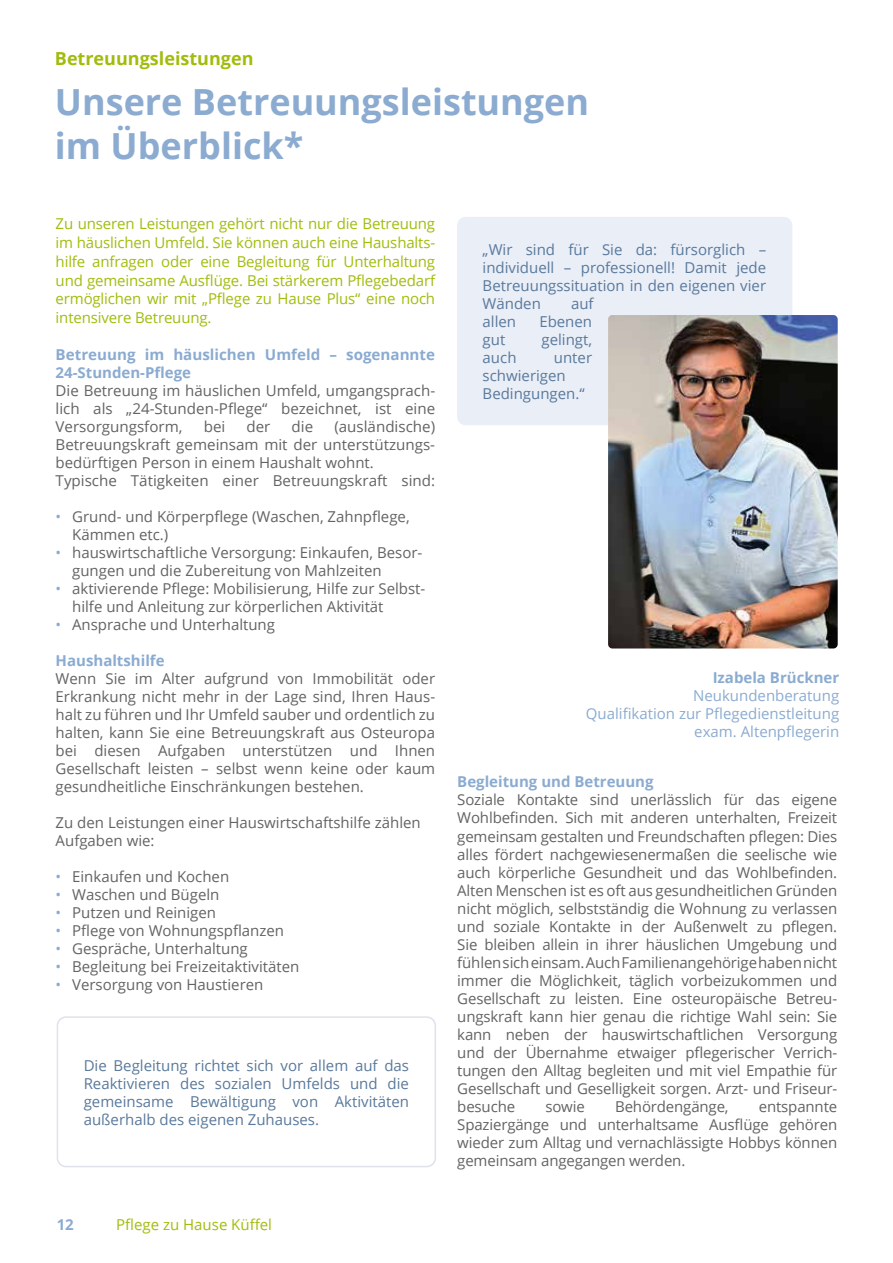
<style>
.page{position:relative;width:893px;height:1263px;background:#fff}
.page>*{position:absolute;margin:0;border:0;box-sizing:border-box;transform-origin:0 0}
.t1{font:700 36px/43.2px "Open Sans";color:#8babd1}
.t2{font:700 18px "Open Sans";color:#a2bc0c}
.t3{font:15px/18px "Open Sans";color:#646363}
.t4{font:15px/18px "Open Sans";color:#59799c;text-align:justify}
.t5{font:15px/18.8px "Open Sans";letter-spacing:-.01em;color:#a2bc0c;text-align:justify}
.t6{font:700 15px/18px "Open Sans";color:#8babd1}
.t7{font:15px/18px "Open Sans";color:#8babd1;text-align:right}
.s1{color:#8babd1}
</style>
<div class="page">
<div style="left:57px;top:1016px;width:379px;height:151px;border:2px solid #dfe2eb;border-radius:9px"></div>
<div style="left:457px;top:217px;width:335px;height:208px;background:#e9eef7;border-radius:9px"></div>
<img style="left:608px;top:315px;width:230px;height:333px">
<p class="t2" style="left:55px;top:46px;width:200px">Betreuungsleistungen</p>
<h1 class="t1" style="left:55px;top:80px;width:536px">Unsere Betreuungsleistungen im Überblick*</h1>
<p class="t5" style="left:56px;top:216px;width:381px">Zu unseren Leistungen gehört nicht nur die Betreuung im häuslichen Umfeld. Sie können auch eine Haushalts&shy;hilfe anfragen oder eine Begleitung für Unterhaltung und gemeinsame Ausflüge. Bei stärkerem Pflegebedarf ermöglichen wir mit „Pflege zu Hause Plus“ eine noch intensivere Betreuung.</p>
<p class="t6" style="left:56px;top:345px;width:381px">Betreuung im häuslichen Umfeld – sogenannte<br>24-Stunden-Pflege</p>
<p class="t3" style="left:56px;top:383px;width:381px;text-align:justify">Die Betreuung im häuslichen Umfeld, umgangsprach&shy;lich als „24-Stunden-Pflege“ bezeichnet, ist eine Versorgungsform,</p>
<p class="t3" style="left:56px;top:417px;width:381px;text-indent:279px">(ausländische)<br>Betreuungskraft gemeinsam mit der unterstützungs&shy;bedürftigen Person in einem Haushalt wohnt.<br>Typische Tätigkeiten einer Betreuungskraft sind:</p>
<p class="t3" style="left:72px;top:507px;width:339px;text-indent:-17px"><span class="s1">•</span> Grund- und Körperpflege (Waschen, Zahnpflege,<br>Kämmen etc.)</p>
<p class="t3" style="left:72px;top:545px;width:352px;text-indent:-17px"><span class="s1">•</span> hauswirtschaftliche Versorgung: Einkaufen, Besor&shy;gungen und die Zubereitung von Mahlzeiten</p>
<p class="t3" style="left:72px;top:579px;width:355px;text-indent:-17px"><span class="s1">•</span> aktivierende Pflege: Mobilisierung, Hilfe zur Selbst&shy;hilfe und Anleitung zur körperlichen Aktivität</p>
<p class="t3" style="left:56px;top:617px;width:221px"><span class="s1">•</span> Ansprache und Unterhaltung</p>
<p class="t6" style="left:56px;top:651px;width:110px">Haushaltshilfe</p>
<p class="t3" style="left:56px;top:669px;width:381px;text-align:justify">Wenn Sie im Alter aufgrund von Immobilität oder Erkrankung nicht mehr in der Lage sind, Ihren Haus&shy;halt zu führen und Ihr Umfeld sauber und ordentlich zu halten, kann Sie eine Betreuungskraft aus Osteuropa bei diesen Aufgaben unterstützen und Ihnen Gesellschaft leisten – selbst wenn keine oder kaum gesundheitliche Einschränkungen bestehen.</p>
<p class="t3" style="left:56px;top:813px;width:367px">Zu den Leistungen einer Hauswirtschaftshilfe zählen<br>Aufgaben wie:</p>
<p class="t3" style="left:56px;top:867px;width:175px"><span class="s1">•</span> Einkaufen und Kochen</p>
<p class="t3" style="left:56px;top:887px;width:165px"><span class="s1">•</span> Waschen und Bügeln</p>
<p class="t3" style="left:56px;top:905px;width:162px"><span class="s1">•</span> Putzen und Reinigen</p>
<p class="t3" style="left:56px;top:921px;width:230px"><span class="s1">•</span> Pflege von Wohnungspflanzen</p>
<p class="t3" style="left:56px;top:941px;width:194px"><span class="s1">•</span> Gespräche, Unterhaltung</p>
<p class="t3" style="left:56px;top:959px;width:245px"><span class="s1">•</span> Begleitung bei Freizeitaktivitäten</p>
<p class="t3" style="left:56px;top:975px;width:209px"><span class="s1">•</span> Versorgung von Haustieren</p>
<p class="t3" style="left:204px;top:417px;width:23px">bei</p>
<p class="t3" style="left:246px;top:417px;width:25px">der</p>
<p class="t3" style="left:292px;top:417px;width:23px">die</p>
<p class="t4" style="left:84px;top:1057px;width:327px">Die Begleitung richtet sich vor allem auf das Reaktivieren des sozialen Umfelds und die gemeinsame Bewältigung von Aktivitäten außerhalb des eigenen Zuhauses.</p>
<p class="t6" style="left:57px;top:1217px;width:19px">12</p>
<p class="t5" style="left:116px;top:1215px;width:157px">Pflege zu Hause Küffel</p>
<p class="t4" style="left:483px;top:240px;width:285px">„Wir sind für Sie da: fürsorglich – individuell – professionell! Damit jede Betreuungssituation in den eigenen vier Wänden</p>
<p class="t4" style="left:571px;top:296px;width:24px">auf</p>
<p class="t4" style="left:483px;top:314px;width:35px">allen</p>
<p class="t4" style="left:539px;top:314px;width:54px">Ebenen</p>
<p class="t4" style="left:483px;top:332px;width:24px">gut</p>
<p class="t4" style="left:541px;top:332px;width:52px">gelingt,</p>
<p class="t4" style="left:483px;top:350px;width:35px">auch</p>
<p class="t4" style="left:483px;top:350px;width:111px;text-align:left;text-indent:71px">unter schwierigen<br>Bedingungen.“</p>
<p class="t6" style="left:713px;top:668px;width:128px">Izabela Brückner</p>
<p class="t7" style="left:586px;top:688px;width:255px">Neukundenberatung<br>Qualifikation zur Pflegedienstleitung exam. Altenpflegerin</p>
<p class="t6" style="left:457px;top:773px;width:198px">Begleitung und Betreuung</p>
<p class="t3" style="left:457px;top:791px;width:381px;text-align:justify">Soziale Kontakte sind unerlässlich für das eigene Wohlbefinden. Sich mit anderen unterhalten, Freizeit gemeinsam gestalten und Freundschaften pflegen: Dies alles fördert nachgewiesenermaßen die seelische wie auch körperliche Gesundheit und das Wohlbefinden.<br>Alten Menschen ist es oft aus gesundheitlichen Gründen nicht möglich, selbstständig die Wohnung zu verlassen und soziale Kontakte in der Außenwelt zu pflegen.<br>Sie bleiben allein in ihrer häuslichen Umgebung und fühlen sich einsam. Auch Familienangehörige haben nicht immer die Möglichkeit, täglich vorbeizukommen und Gesellschaft zu leisten. Eine osteuropäische Betreu&shy;ungskraft kann hier genau die richtige Wahl sein: Sie kann neben der hauswirtschaftlichen Versorgung und der Übernahme etwaiger pflegerischer Verrich&shy;tungen den Alltag begleiten und mit viel Empathie für Gesellschaft und Geselligkeit sorgen. Arzt- und Friseur&shy;besuche</p>
<p class="t3" style="left:545px;top:1098px;width:41px">sowie</p>
<p class="t3" style="left:615px;top:1098px;width:115px">Behördengänge,</p>
<p class="t3" style="left:457px;top:1098px;width:381px;text-align:justify;text-indent:302px">entspannte Spaziergänge und unterhaltsame Ausflüge gehören wieder zum Alltag und vernachlässigte Hobbys können gemeinsam angegangen werden.</p>
</div>
